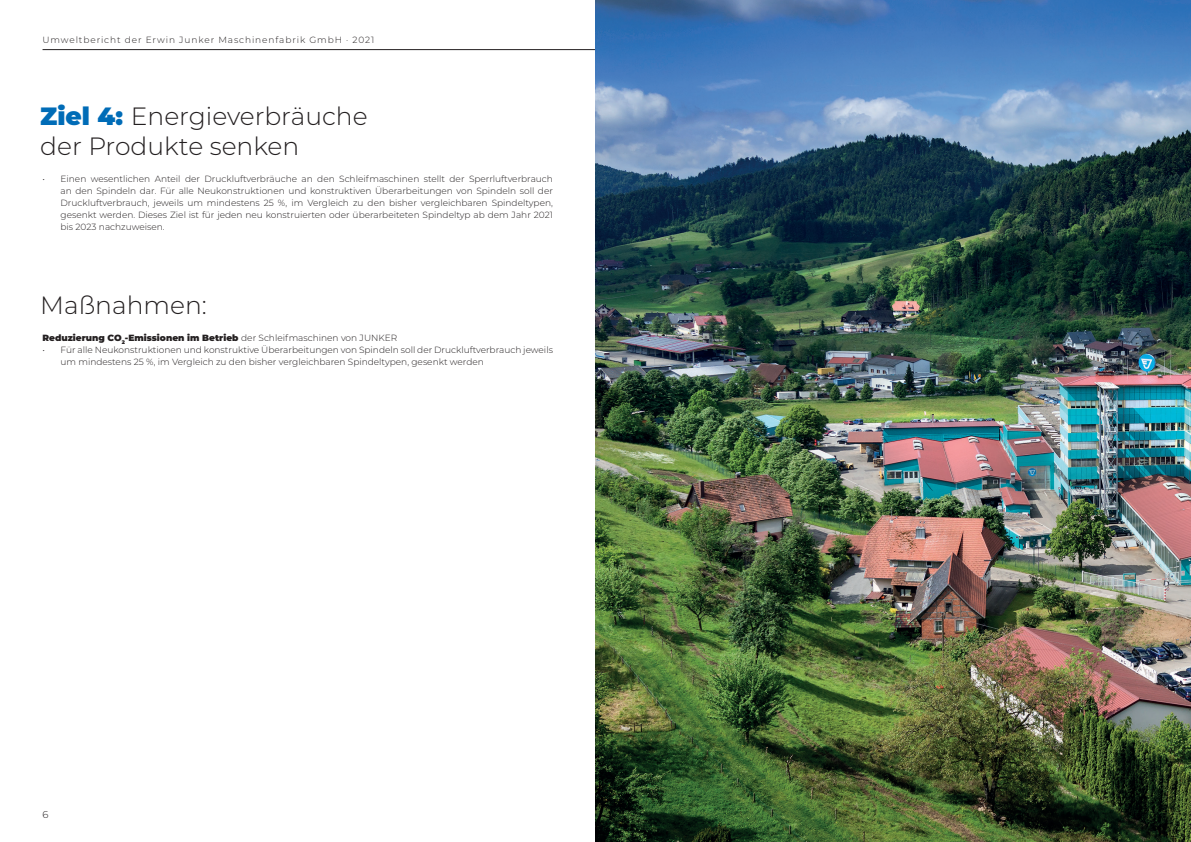
<style>
.page{position:relative;width:1191px;height:842px;background:#fff}
.page>*{position:absolute;margin:0;border:0;box-sizing:border-box;transform-origin:0 0}
.t1{font:300 25px/30px "Montserrat";color:#231f20}
.t2{font:300 10px "Montserrat";color:#231f20}
.t3{font:300 9px/12px "Montserrat";color:#231f20;text-align:justify}
.t4{font:900 9px "Montserrat";color:#231f20}
.t5{font:300 9px "Montserrat";letter-spacing:.1em;color:#231f20}
.s1{font-weight:900;color:#006cb7}
.s2{font-weight:300}
</style>
<div class="page">
<hr style="left:43px;top:49px;width:1105px;height:1px;background:#231f20">
<img style="left:595px;top:0;width:596px;height:842px">
<p class="t5" style="left:43px;top:33px;width:333px">Umweltbericht der Erwin Junker Maschinenfabrik GmbH · 2021</p>
<h1 class="t1" style="left:40px;top:101px;width:329px"><span class="s1">Ziel 4:</span> Energieverbräuche der Produkte senken</h1>
<p class="t3" style="left:61px;top:173px;width:494px;text-indent:-18px">• Einen wesentlichen Anteil der Druckluftverbräuche an den Schleifmaschinen stellt der Sperrluftverbrauch an den Spindeln dar. Für alle Neukonstruktionen und konstruktiven Überarbeitungen von Spindeln soll der Druckluftverbrauch, jeweils um mindestens 25 %, im Vergleich zu den bisher vergleichbaren Spindeltypen, gesenkt werden. Dieses Ziel ist für jeden neu konstruierten oder überarbeiteten Spindeltyp ab dem Jahr 2021 bis 2023 nachzuweisen.</p>
<h1 class="t1" style="left:40px;top:289px;width:168px">Maßnahmen:</h1>
<p class="t4" style="left:43px;top:331px;width:356px">Reduzierung CO<sub>2</sub>-Emissionen im Betrieb <span class="s2">der Schleifmaschinen von JUNKER</span></p>
<p class="t3" style="left:61px;top:344px;width:494px;text-indent:-18px">• Für alle Neukonstruktionen und konstruktive Überarbeitungen von Spindeln soll der Druckluftverbrauch jeweils um mindestens 25 %, im Vergleich zu den bisher vergleichbaren Spindeltypen, gesenkt werden</p>
<p class="t2" style="left:43px;top:807px;width:8px">6</p>
</div>
